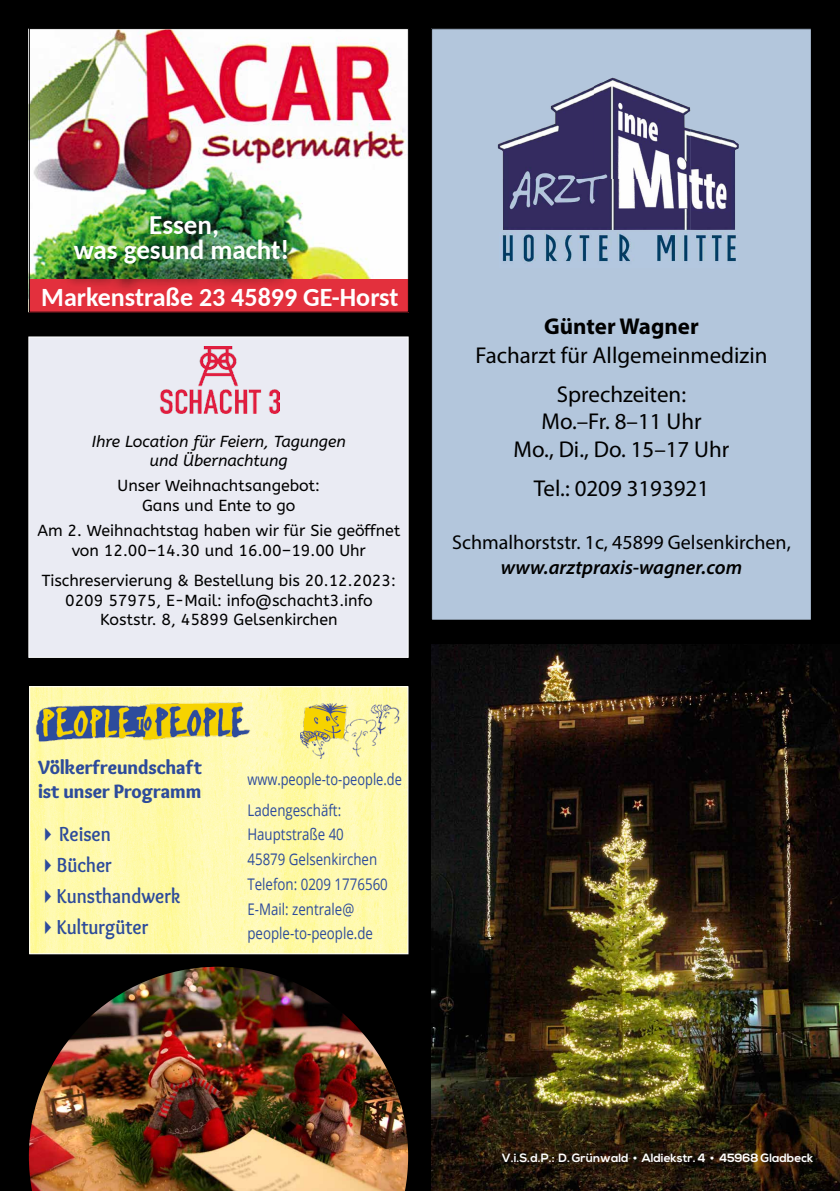
<style>
.page{position:relative;width:840px;height:1191px;background:#fff}
.page>*{position:absolute;margin:0;border:0;box-sizing:border-box;transform-origin:0 0}
.t1{font:700 27px/25.8px "Carlito";color:#fff;text-align:center}
.t2{font:700 26px "Carlito";color:#fff}
.t3{font:23px/27.6px "Myriad Pro";color:#000;text-align:center}
.t4{font:700 23px "Myriad Pro";color:#000}
.t5{font:700 21px "Overlock";color:#2d4b9b;scale:.9 1}
.t6{font:20px "Myriad Pro";color:#000}
.t7{font:900 20px/24px "Overlock";color:#2d4b9b;scale:.95 1}
.t8{font:italic 600 20px "Myriad Pro";color:#000}
.t9{font:16px/19.4px "A Bee Zee";color:#000;text-align:center}
.t10{font:16px/24.6px "Open Sans";color:#2d4b9b;scale:.83 1}
.t11{font:italic 16px/19.4px "A Bee Zee";color:#000;text-align:center}
.t12{font:16px/30.6px "Open Sans";color:#2d4b9b;scale:.8 1}
.t13{font:700 12px "Nexa";color:#fff}
</style>
<div class="page">
<div style="left:0;top:0;width:839px;height:1191px;background:#000"></div>
<div style="left:431px;top:29px;width:379px;height:591px;background:#b3c6dc"></div>
<img style="left:497px;top:87px;width:96px;height:92px">
<img style="left:593px;top:77px;width:97px;height:102px">
<img style="left:690px;top:129px;width:48px;height:101px">
<img style="left:502px;top:179px;width:188px;height:51px">
<img style="left:502px;top:233px;width:234px;height:29px">
<img style="left:31px;top:31px;width:375px;height:248px">
<div style="left:29px;top:279px;width:379px;height:33px;background:#e3303d"></div>
<div style="left:29px;top:28px;width:379px;height:284px;border:1px solid #000"></div>
<div style="left:136px;top:225px;width:88px;height:41px;background:#000;opacity:.75"></div>
<div style="left:61px;top:250px;width:232px;height:43px;background:#000;opacity:.75"></div>
<div style="left:28px;top:336px;width:380px;height:322px;background:#eaebf3;border:1px solid #fff"></div>
<img style="left:29px;top:966px;width:379px;height:225px">
<img style="left:431px;top:645px;width:408px;height:546px">
<img style="left:160px;top:347px;width:120px;height:66px">
<img style="left:31px;top:688px;width:375px;height:264px">
<div style="left:29px;top:686px;width:379px;height:268px;border:1px solid #fff"></div>
<img style="left:29px;top:697px;width:224px;height:46px">
<img style="left:300px;top:703px;width:103px;height:55px">
<h1 class="t1" style="left:74px;top:211px;width:217px">Essen,<br>was gesund macht!</h1>
<h2 class="t2" style="left:41px;top:279px;width:358px">Markenstraße 23 45899 GE-Horst</h2>
<p class="t11" style="left:92px;top:432px;width:255px">Ihre Location für Feiern, Tagungen und Übernachtung</p>
<p class="t9" style="left:118px;top:476px;width:204px">Unser Weihnachtsangebot:<br>Gans und Ente to go</p>
<p class="t9" style="left:37px;top:521px;width:364px">Am 2. Weihnachtstag haben wir für Sie geöffnet von 12.00–14.30 und 16.00–19.00 Uhr</p>
<p class="t9" style="left:42px;top:571px;width:355px">Tischreservierung &amp; Bestellung bis 20.12.2023:<br>0209 57975, E-Mail: info@schacht3.info<br>Koststr. 8, 45899 Gelsenkirchen</p>
<h3 class="t4" style="left:544px;top:311px;width:156px">Günter Wagner</h3>
<h3 class="t3" style="left:475px;top:341px;width:293px">Facharzt für Allgemeinmedizin</h3>
<h3 class="t3" style="left:513px;top:380px;width:217px">Sprechzeiten:<br>Mo.–Fr. 8–11 Uhr<br>Mo., Di., Do. 15–17 Uhr</h3>
<h3 class="t3" style="left:533px;top:474px;width:177px">Tel.: 0209 3193921</h3>
<p class="t6" style="left:452px;top:530px;width:340px">Schmalhorststr. 1c, 45899 Gelsenkirchen,</p>
<p class="t8" style="left:500px;top:554px;width:243px">www.arztpraxis-wagner.com</p>
<p class="t7" style="left:38px;top:755px;width:174px">Völkerfreundschaft ist unser Programm</p>
<h3 class="t5" style="left:38px;top:821px;width:82px">✔Reisen</h3>
<h3 class="t5" style="left:38px;top:852px;width:84px">✔Bücher</h3>
<h3 class="t5" style="left:38px;top:883px;width:160px">✔Kunsthandwerk</h3>
<h3 class="t5" style="left:38px;top:914px;width:124px">✔Kulturgüter</h3>
<p class="t12" style="left:247px;top:763px;width:194px">www.people-to-people.de<br>Ladengeschäft:</p>
<p class="t10" style="left:247px;top:822px;width:171px">Hauptstraße 40<br>45879 Gelsenkirchen<br>Telefon: 0209 1776560<br>E-Mail: zentrale@ people-to-people.de</p>
<p class="t13" style="left:501px;top:1151px;width:313px">V.i.S.d.P.: D. Grünwald • Aldiekstr. 4 • 45968 Gladbeck</p>
</div>
